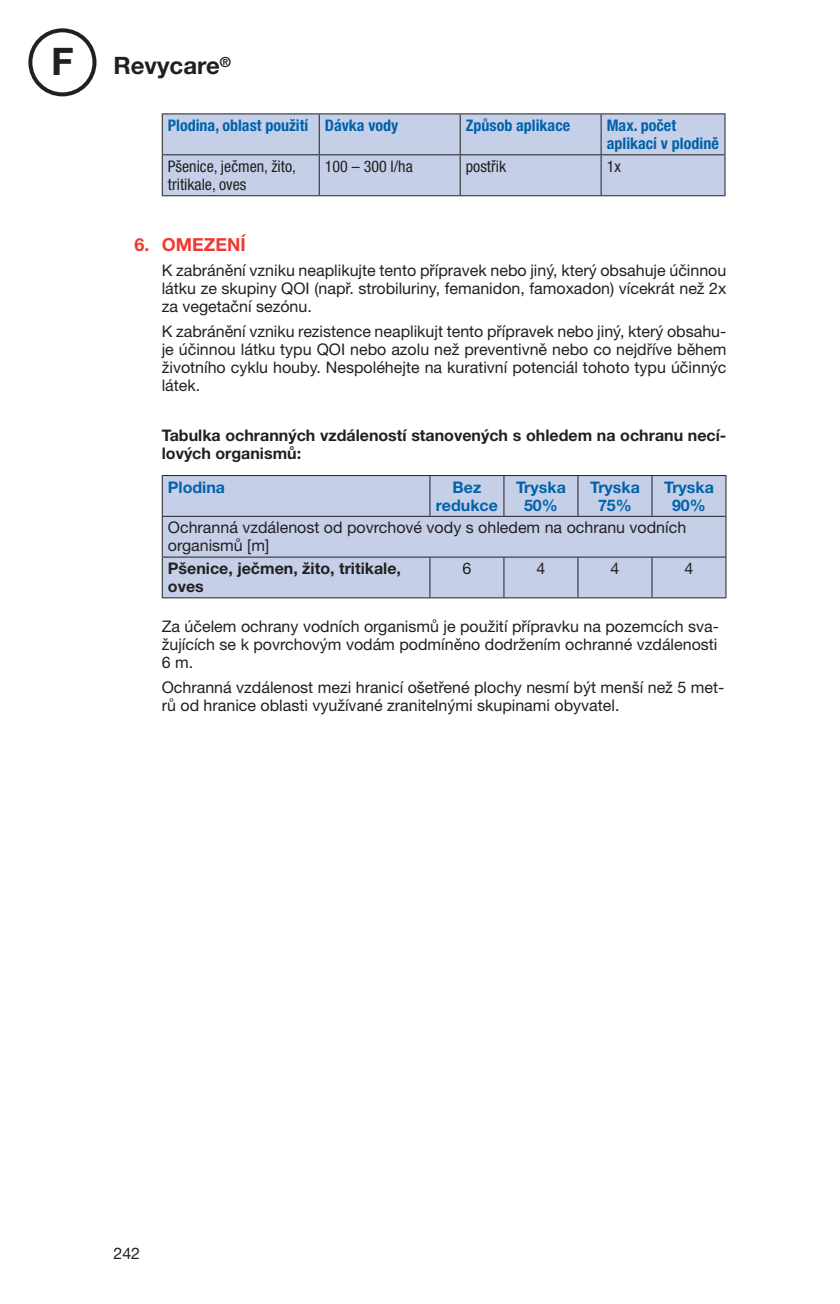
<style>
.page{position:relative;width:840px;height:1304px;background:#fff}
.page>*{position:absolute;margin:0;border:0;box-sizing:border-box;transform-origin:0 0}
.t1{font:700 24px "Helvetica Neue LT Pro";color:#231f20}
.t2{font:700 18px "Helvetica Neue LT Pro";color:#ee3b32}
.t3{font:16px/18px "Helvetica Neue LT Pro";color:#231f20;text-align:justify}
.t4{font:700 16px/18px "Helvetica Neue LT Pro";color:#231f20}
.t5{font:700 condensed 16px/18px "Helvetica Neue LT Pro";color:#0161aa}
.t6{font:condensed 16px/18px "Helvetica Neue LT Pro";color:#231f20}
.t7{font:700 16px/18px "Helvetica Neue LT Pro";color:#0161aa;text-align:center}
.s1{font-size:38px}
</style>
<div class="page">
<div style="left:28px;top:28px;width:68px;height:68px;border:4px solid #231f20;border-radius:50%"></div>
<div style="left:163px;top:114px;width:561px;height:81px;background:#c5d0e8"></div>
<hr style="left:318px;top:114px;width:1px;height:40px;background:#231f20">
<hr style="left:459px;top:114px;width:1px;height:40px;background:#231f20">
<hr style="left:318px;top:155px;width:1px;height:40px;background:#231f20">
<hr style="left:459px;top:155px;width:1px;height:40px;background:#231f20">
<hr style="left:162px;top:154px;width:157px;height:1px;background:#231f20">
<hr style="left:319px;top:154px;width:141px;height:1px;background:#231f20">
<hr style="left:600px;top:154px;width:125px;height:1px;background:#231f20">
<hr style="left:162px;top:195px;width:157px;height:1px;background:#231f20">
<hr style="left:319px;top:195px;width:141px;height:1px;background:#231f20">
<hr style="left:600px;top:195px;width:125px;height:1px;background:#231f20">
<hr style="left:460px;top:154px;width:140px;height:1px;background:#231f20">
<hr style="left:460px;top:195px;width:140px;height:1px;background:#231f20">
<hr style="left:600px;top:114px;width:1px;height:40px;background:#231f20">
<hr style="left:724px;top:114px;width:1px;height:40px;background:#231f20">
<hr style="left:600px;top:155px;width:1px;height:40px;background:#231f20">
<hr style="left:724px;top:155px;width:1px;height:40px;background:#231f20">
<hr style="left:162px;top:113px;width:157px;height:1px;background:#231f20">
<hr style="left:319px;top:113px;width:141px;height:1px;background:#231f20">
<hr style="left:460px;top:113px;width:140px;height:1px;background:#231f20">
<hr style="left:600px;top:113px;width:125px;height:1px;background:#231f20">
<hr style="left:162px;top:114px;width:1px;height:40px;background:#231f20">
<hr style="left:162px;top:155px;width:1px;height:40px;background:#231f20">
<div style="left:163px;top:476px;width:562px;height:121px;background:#c5d0e8"></div>
<hr style="left:725px;top:517px;width:1px;height:40px;background:#231f20">
<hr style="left:162px;top:475px;width:267px;height:1px;background:#231f20">
<hr style="left:162px;top:476px;width:1px;height:40px;background:#231f20">
<hr style="left:429px;top:475px;width:74px;height:1px;background:#231f20">
<hr style="left:429px;top:476px;width:1px;height:40px;background:#231f20">
<hr style="left:503px;top:475px;width:74px;height:1px;background:#231f20">
<hr style="left:577px;top:475px;width:74px;height:1px;background:#231f20">
<hr style="left:651px;top:475px;width:75px;height:1px;background:#231f20">
<hr style="left:725px;top:476px;width:1px;height:40px;background:#231f20">
<hr style="left:725px;top:558px;width:1px;height:39px;background:#231f20">
<hr style="left:503px;top:476px;width:1px;height:40px;background:#231f20">
<hr style="left:162px;top:516px;width:267px;height:1px;background:#231f20">
<hr style="left:162px;top:517px;width:1px;height:40px;background:#231f20">
<hr style="left:429px;top:516px;width:74px;height:1px;background:#231f20">
<hr style="left:503px;top:516px;width:74px;height:1px;background:#231f20">
<hr style="left:577px;top:516px;width:74px;height:1px;background:#231f20">
<hr style="left:651px;top:516px;width:75px;height:1px;background:#231f20">
<hr style="left:429px;top:557px;width:74px;height:1px;background:#231f20">
<hr style="left:503px;top:557px;width:74px;height:1px;background:#231f20">
<hr style="left:577px;top:557px;width:74px;height:1px;background:#231f20">
<hr style="left:651px;top:557px;width:75px;height:1px;background:#231f20">
<hr style="left:429px;top:597px;width:74px;height:1px;background:#231f20">
<hr style="left:503px;top:597px;width:74px;height:1px;background:#231f20">
<hr style="left:577px;top:597px;width:74px;height:1px;background:#231f20">
<hr style="left:651px;top:597px;width:75px;height:1px;background:#231f20">
<hr style="left:577px;top:476px;width:1px;height:40px;background:#231f20">
<hr style="left:651px;top:476px;width:1px;height:40px;background:#231f20">
<hr style="left:503px;top:558px;width:1px;height:39px;background:#231f20">
<hr style="left:577px;top:558px;width:1px;height:39px;background:#231f20">
<hr style="left:651px;top:558px;width:1px;height:39px;background:#231f20">
<hr style="left:429px;top:558px;width:1px;height:39px;background:#231f20">
<hr style="left:162px;top:597px;width:267px;height:1px;background:#231f20">
<hr style="left:162px;top:557px;width:267px;height:1px;background:#231f20">
<hr style="left:162px;top:558px;width:1px;height:39px;background:#231f20">
<h1 class="t1" style="left:51px;top:50px;width:181px"><span class="s1">F</span> Revycare<sup>®</sup></h1>
<p class="t5" style="left:168px;top:116px;width:232px">Plodina, oblast použití Dávka vody</p>
<p class="t5" style="left:465px;top:116px;width:106px">Způsob aplikace</p>
<p class="t5" style="left:606px;top:116px;width:113px">Max. počet aplikací v plodině</p>
<p class="t6" style="left:168px;top:157px;width:129px">Pšenice, ječmen, žito, tritikale, oves</p>
<p class="t6" style="left:325px;top:157px;width:89px">100 – 300 l/ha</p>
<p class="t6" style="left:465px;top:157px;width:42px">postřik</p>
<p class="t6" style="left:606px;top:157px;width:16px">1x</p>
<p class="t2" style="left:134px;top:233px;width:113px">6. OMEZENÍ</p>
<p class="t3" style="left:162px;top:261px;width:566px">K zabránění vzniku neaplikujte tento přípravek nebo jiný, který obsahuje účinnou látku ze skupiny QOI (např. strobiluriny, femanidon, famoxadon) vícekrát než 2x za vegetační sezónu.</p>
<p class="t3" style="left:162px;top:322px;width:566px">K zabránění vzniku rezistence neaplikujt tento přípravek nebo jiný, který obsahu&shy;je účinnou látku typu QOI nebo azolu než preventivně nebo co nejdříve během životního cyklu houby. Nespoléhejte na kurativní potenciál tohoto typu účinnýc látek.</p>
<p class="t4" style="left:162px;top:426px;width:566px">Tabulka ochranných vzdáleností stanovených s ohledem na ochranu necí&shy;lových organismů:</p>
<p class="t7" style="left:168px;top:477px;width:59px">Plodina</p>
<p class="t7" style="left:435px;top:477px;width:63px">Bez redukce</p>
<p class="t7" style="left:515px;top:477px;width:51px">Tryska<br>50%</p>
<p class="t7" style="left:589px;top:477px;width:51px">Tryska<br>75%</p>
<p class="t7" style="left:663px;top:477px;width:51px">Tryska<br>90%</p>
<p class="t3" style="left:168px;top:518px;width:519px">Ochranná vzdálenost od povrchové vody s ohledem na ochranu vodních organismů [m]</p>
<p class="t4" style="left:168px;top:559px;width:234px">Pšenice, ječmen, žito, tritikale, oves</p>
<p class="t3" style="left:462px;top:559px;width:10px">6</p>
<p class="t3" style="left:536px;top:559px;width:10px">4</p>
<p class="t3" style="left:610px;top:559px;width:10px">4</p>
<p class="t3" style="left:684px;top:559px;width:10px">4</p>
<p class="t3" style="left:162px;top:617px;width:558px">Za účelem ochrany vodních organismů je použití přípravku na pozemcích sva&shy;žujících se k povrchovým vodám podmíněno dodržením ochranné vzdálenosti 6 m.</p>
<p class="t3" style="left:162px;top:678px;width:563px">Ochranná vzdálenost mezi hranicí ošetřené plochy nesmí být menší než 5 met&shy;rů od hranice oblasti využívané zranitelnými skupinami obyvatel.</p>
<p class="t3" style="left:113px;top:1244px;width:28px">242</p>
</div>
